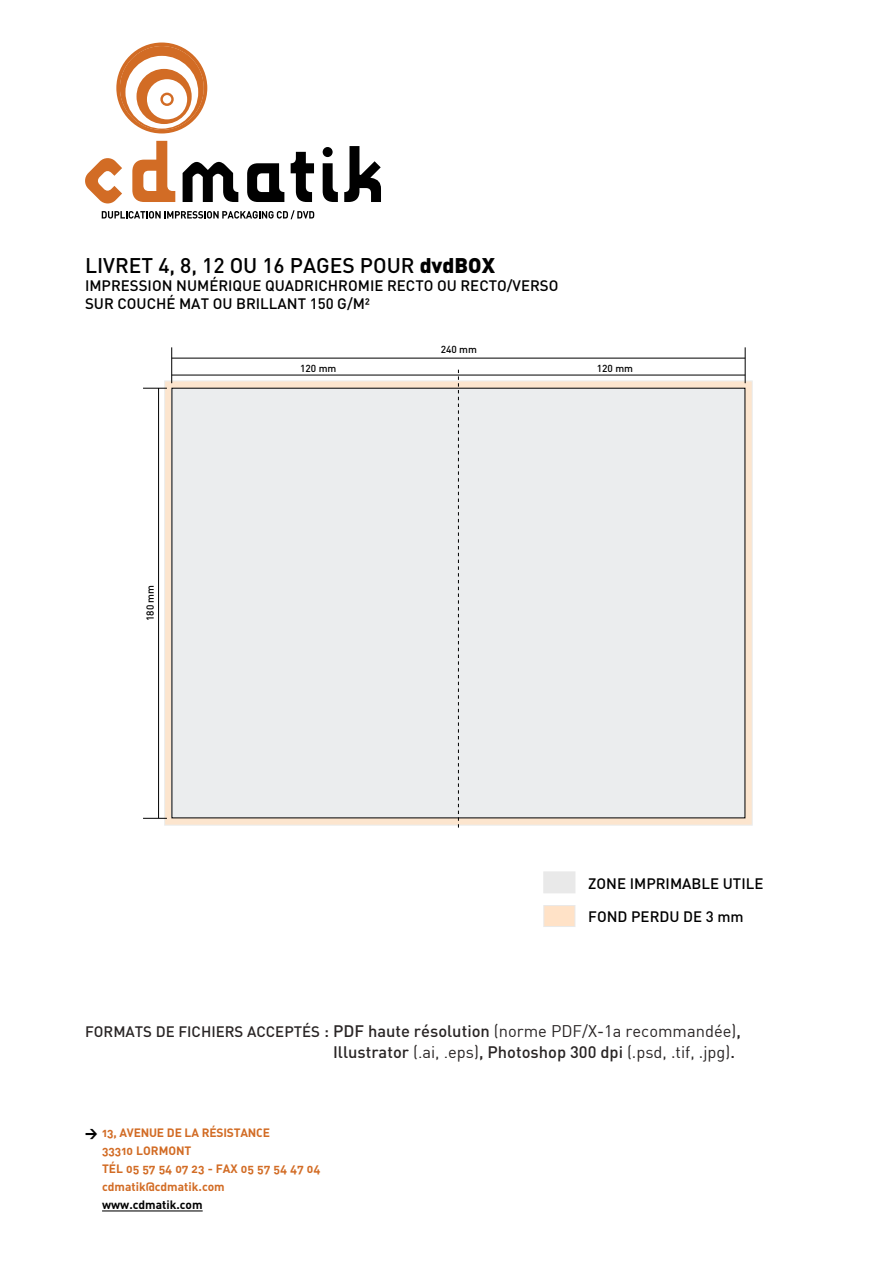
<style>
.page{position:relative;width:893px;height:1263px;background:#fff}
.page>*{position:absolute;margin:0;border:0;box-sizing:border-box;transform-origin:0 0}
.t1{font:500 21px "DIN";color:#000}
.t2{font:500 16.5px/21px "DIN";color:#292525;text-align:center}
.t3{font:500 15px "DIN";color:#000}
.t4{font:500 15px "DIN";color:#292525}
.t5{font:900 13.5px "DIN";color:#000;scale:.91 1}
.t6{font:12px "DIN Bold Alternate";color:#d26c25}
.t7{font:700 12px "DIN";color:#000}
.t8{font:500 10.05px "DIN";color:#000}
.s1{font-weight:900}
.s2{font-weight:400}
.s3{font-family:"DIN Regular Alternate";font-weight:400}
</style>
<div class="page">
<svg style="left:102px;top:210px;width:212px;height:9px"></svg>
<div style="left:120px;top:46px;width:84px;height:84px;background:#d26c25;border-radius:50%"></div>
<div style="left:116px;top:43px;width:91px;height:90px;border:4px solid #d26c25;border-radius:50%"></div>
<div style="left:125px;top:56px;width:73px;height:73px;background:#fff;border-radius:50%"></div>
<div style="left:137px;top:69px;width:55px;height:55px;background:#d26c25;border-radius:50%"></div>
<div style="left:147px;top:79px;width:40px;height:40px;background:#fff;border-radius:50%"></div>
<div style="left:160px;top:93px;width:14px;height:13px;border:2px solid #d26c25;border-radius:50%"></div>
<svg style="left:85px;top:141px;width:90px;height:62px"></svg>
<svg style="left:183px;top:161px;width:55px;height:41px"></svg>
<svg style="left:247px;top:163px;width:37px;height:39px"></svg>
<svg style="left:291px;top:152px;width:23px;height:50px"></svg>
<svg style="left:323px;top:147px;width:15px;height:55px"></svg>
<svg style="left:344px;top:146px;width:37px;height:56px"></svg>
<svg style="left:165px;top:381px;width:587px;height:444px;background:#ebd7c3"></svg>
<div style="left:172px;top:388px;width:573px;height:430px;background:#ebedee"></div>
<svg style="left:143px;top:388px;width:24px;height:1px"></svg>
<hr style="left:158px;top:388px;width:1px;height:430px;background:#000">
<hr style="left:171px;top:347px;width:1px;height:36px;background:#000">
<hr style="left:172px;top:358px;width:573px;height:1px;background:#000">
<svg style="left:458px;top:370px;width:1px;height:458px"></svg>
<svg style="left:143px;top:818px;width:24px;height:1px"></svg>
<hr style="left:745px;top:347px;width:1px;height:36px;background:#000">
<hr style="left:172px;top:375px;width:573px;height:1px;background:#000">
<hr style="left:102px;top:1210px;width:101px;height:1px;background:#000">
<div style="left:544px;top:872px;width:31px;height:21px;background:#e9e9e9"></div>
<div style="left:544px;top:905px;width:31px;height:22px;background:#ffe2c7;border:1px solid #e9e9e9"></div>
<p class="t1" style="left:85px;top:252px;width:411px">LIVRET 4, 8, 12 OU 16 PAGES POUR <span class="s1">dvdBOX</span></p>
<p class="t3" style="left:85px;top:276px;width:475px">IMPRESSION NUMÉRIQUE QUADRICHROMIE RECTO OU RECTO/VERSO</p>
<p class="t3" style="left:85px;top:294px;width:287px">SUR COUCHÉ MAT OU BRILLANT 150 G/M²</p>
<p class="t8" style="left:144px;top:621px;width:38px;rotate:-90deg">180 mm</p>
<p class="t8" style="left:300px;top:362px;width:38px">120 mm</p>
<p class="t8" style="left:441px;top:343px;width:38px">240 mm</p>
<p class="t8" style="left:597px;top:362px;width:38px">120 mm</p>
<p class="t3" style="left:588px;top:873px;width:177px">ZONE IMPRIMABLE UTILE</p>
<p class="t3" style="left:588px;top:907px;width:157px">FOND PERDU DE 3 mm</p>
<p class="t4" style="left:85px;top:1022px;width:20px">Formats</p>
<p class="t4" style="left:156px;top:1022px;width:32px">de fichiers</p>
<p class="t4" style="left:247px;top:1022px;width:11px">acceptés</p>
<p class="t2" style="left:324px;top:1020px;width:418px">: PDF haute résolution <span class="s2">(norme PDF/X-1a recommandée)</span>,<br>Illustrator <span class="s2">(.ai, .eps)</span>, Photoshop 300 dpi <span class="s3">(.psd, .tif, .jpg)</span>.</p>
<p class="t6" style="left:102px;top:1125px;width:169px">13, AVENUE DE LA RÉSISTANCE</p>
<p class="t6" style="left:102px;top:1143px;width:91px">33310 LORMONT</p>
<p class="t6" style="left:102px;top:1161px;width:220px">TÉL 05 57 54 07 23 - FAX 05 57 54 47 04</p>
<p class="t6" style="left:102px;top:1179px;width:124px">cdmatik@cdmatik.com</p>
<p class="t7" style="left:102px;top:1197px;width:102px">www.cdmatik.com</p>
<p class="t5" style="left:85px;top:1124px;width:15px">&gt;</p>
</div>
